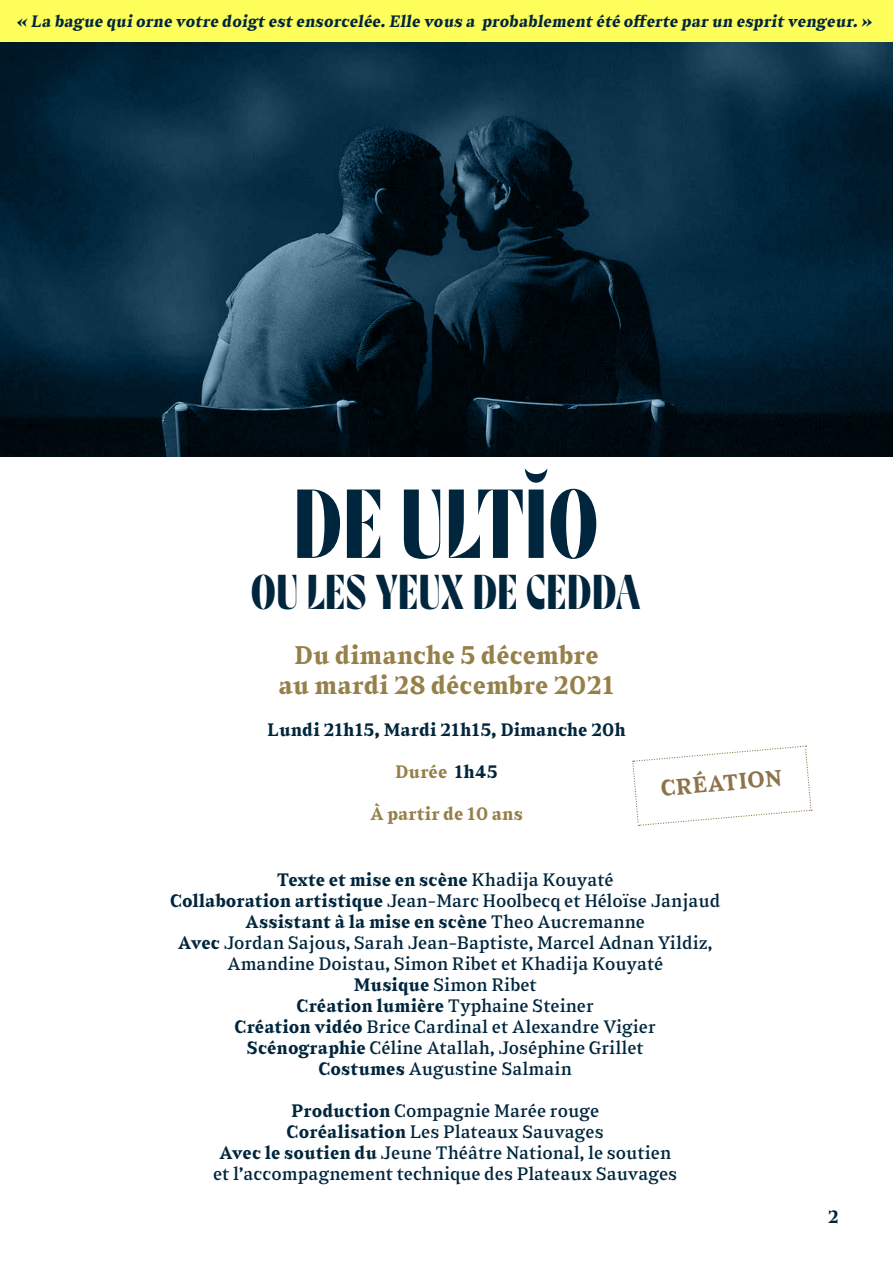
<style>
.page{position:relative;width:893px;height:1263px;background:#fff}
.page>*{position:absolute;margin:0;border:0;box-sizing:border-box;transform-origin:0 0}
.t1{font:90px "Eklektyk";letter-spacing:.02em;color:#00263d}
.t2{font:45px "Eklektyk";letter-spacing:.025em;color:#00263d}
.t3{font:700 25.5px/30.6px "Sabre";color:#96804a;text-align:center}
.t4{font:700 22.5px "Sabre";color:#8e734a}
.t5{font:18px/21px "Sabre";color:#00263d;text-align:center}
.t6{font:700 18px "Sabre";color:#00263d}
.t7{font:700 18px "Sabre";color:#96804a}
.t8{font:700 16.5px "Sabre";letter-spacing:-.18em;color:#00263d}
.s1{color:#00263d}
.s2{font-weight:700}
</style>
<div class="page">
<svg style="left:0;top:42px;width:893px;height:415px;background:#0a2739"></svg>
<div style="left:1px;top:1px;width:892px;height:41px;background:#ffff5b"></div>
<svg style="left:632px;top:745px;width:180px;height:81px"></svg>
<p class="t8" style="left:16px;top:11px;width:861px">« La bague qui orne votre doigt est ensorcelée.Elle vous a probablement été offerte p ar un esprit vengeur.»</p>
<h1 class="t1" style="left:294px;top:449px;width:305px">DE ULTĬO</h1>
<h2 class="t2" style="left:251px;top:554px;width:391px">OU LES YEUX DE CEDDA</h2>
<h3 class="t3" style="left:278px;top:640px;width:338px">Du dimanche 5 décembre au mardi 28 décembre 2021</h3>
<p class="t6" style="left:267px;top:719px;width:360px">Lundi 21h15, Mardi 21h15, Dimanche 20h</p>
<p class="t7" style="left:395px;top:761px;width:104px">Durée <span class="s1">1h45</span></p>
<p class="t7" style="left:370px;top:803px;width:154px">à partir de 10 ans</p>
<p class="t4" style="left:659px;top:774px;width:124px;rotate:-5deg">Création</p>
<p class="t5" style="left:170px;top:869px;width:552px"><span class="s2">Texte et mise en scène</span> Khadija Kouyaté<br><span class="s2">Collaboration artistique</span> Jean-Marc Hoolbecq et Héloïse Janjaud <span class="s2">Assistant à la mise en scène</span> Theo Aucremanne<br><span class="s2">Avec</span> Jordan Sajous, Sarah Jean-Baptiste, Marcel Adnan Yildiz, Amandine Doistau, Simon Ribet et Khadija Kouyaté<br><span class="s2">Musique</span> Simon Ribet<br><span class="s2">Création lumière</span> Typhaine Steiner<br><span class="s2">Création vidéo</span> Brice Cardinal et Alexandre Vigier<br><span class="s2">Scénographie</span> Céline Atallah, Joséphine Grillet<br><span class="s2">Costumes</span> Augustine Salmain</p>
<p class="t5" style="left:213px;top:1101px;width:466px"><span class="s2">Production</span> Compagnie Marée rouge<br><span class="s2">Coréalisation</span> Les Plateaux Sauvages<br><span class="s2">Avec le soutien du</span> Jeune Théâtre National, le soutien et l’accompagnement technique des Plateaux Sauvages</p>
<p class="t6" style="left:828px;top:1206px;width:13px">2</p>
</div>
